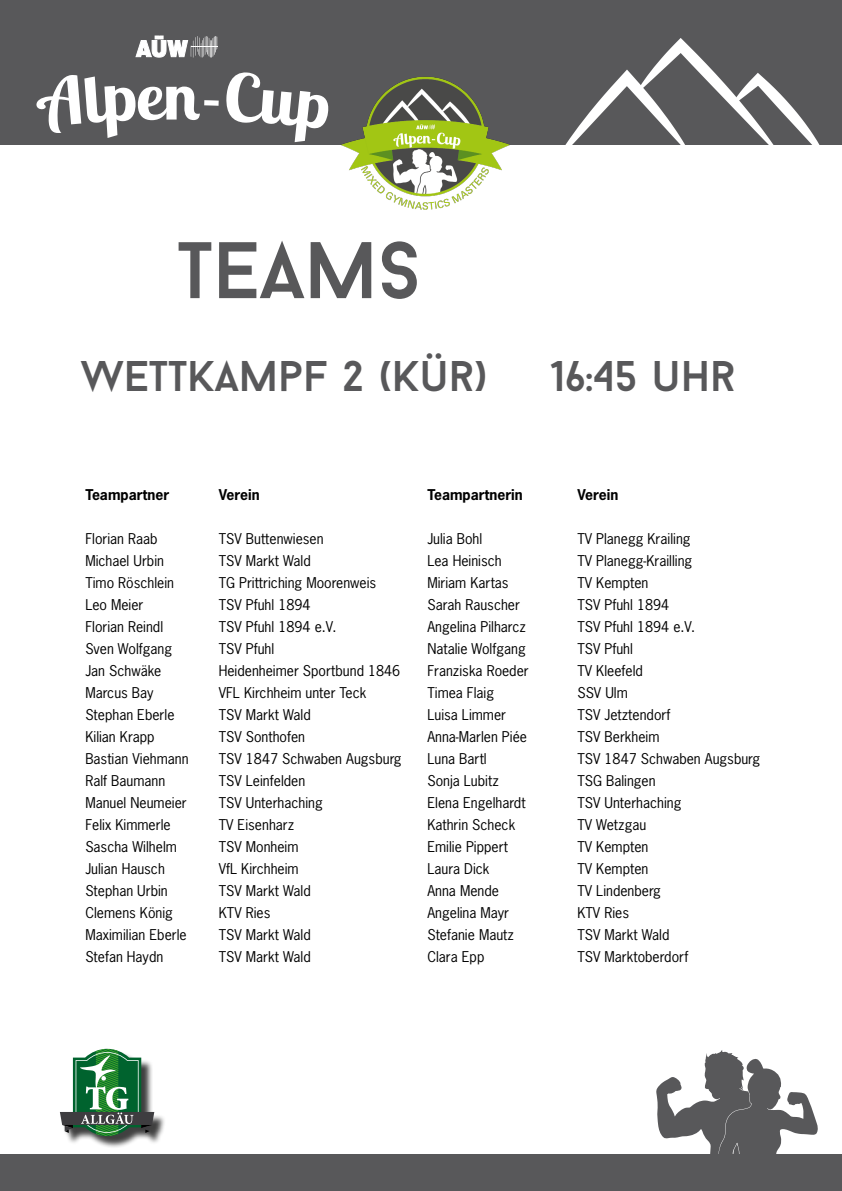
<style>
.page{position:relative;width:842px;height:1191px;background:#fff}
.page>*{position:absolute;margin:0;border:0;box-sizing:border-box;transform-origin:0 0}
.t1{font:79.9px "Baron Neue";color:#58585a}
.t2{font:42.9px "Baron Neue";color:#58585a}
.t3{font:14px/22px "News Gothic Std";color:#000}
.t4{font:700 14px "News Gothic Std";color:#000}
</style>
<div class="page">
<div style="left:0;top:0;width:842px;height:144px;background:#58585a"></div>
<svg style="left:555px;top:38px;width:271px;height:107px"></svg>
<svg style="left:655px;top:1050px;width:164px;height:105px"></svg>
<div style="left:0;top:1155px;width:842px;height:36px;background:#58585a"></div>
<div style="left:62px;top:1050px;width:104px;height:98px;background:#000;opacity:.75"></div>
<svg style="left:60px;top:1048px;width:94px;height:88px"></svg>
<img style="left:341px;top:77px;width:169px;height:133px">
<svg style="left:36px;top:75px;width:164px;height:63px"></svg>
<div style="left:204px;top:100px;width:15px;height:6px;background:#fff"></div>
<svg style="left:226px;top:72px;width:103px;height:70px"></svg>
<svg style="left:136px;top:36px;width:82px;height:22px"></svg>
<h1 class="t1" style="left:177px;top:220px;width:245px">TEAMS</h1>
<h2 class="t2" style="left:81px;top:349px;width:408px">WETTKAMPF 2 (KÜR)</h2>
<h2 class="t2" style="left:551px;top:349px;width:186px">16:45 UHR</h2>
<p class="t4" style="left:85px;top:486px;width:85px">Teampartner</p>
<p class="t3" style="left:85px;top:528px;width:105px">Florian Raab<br>Michael Urbin<br>Timo Röschlein<br>Leo Meier<br>Florian Reindl<br>Sven Wolfgang<br>Jan Schwäke<br>Marcus Bay<br>Stephan Eberle<br>Kilian Krapp<br>Bastian Viehmann<br>Ralf Baumann<br>Manuel Neumeier<br>Felix Kimmerle<br>Sascha Wilhelm<br>Julian Hausch<br>Stephan Urbin<br>Clemens König<br>Maximilian Eberle<br>Stefan Haydn</p>
<p class="t4" style="left:219px;top:485px;width:42px">Verein</p>
<p class="t3" style="left:219px;top:528px;width:184px">TSV Buttenwiesen<br>TSV Markt Wald<br>TG Prittriching Moorenweis<br>TSV Pfuhl 1894<br>TSV Pfuhl 1894 e.V.<br>TSV Pfuhl<br>Heidenheimer Sportbund 1846<br>VFL Kirchheim unter Teck<br>TSV Markt Wald<br>TSV Sonthofen<br>TSV 1847 Schwaben Augsburg<br>TSV Leinfelden<br>TSV Unterhaching<br>TV Eisenharz<br>TSV Monheim<br>VfL Kirchheim<br>TSV Markt Wald<br>KTV Ries<br>TSV Markt Wald<br>TSV Markt Wald</p>
<p class="t4" style="left:427px;top:485px;width:97px">Teampartnerin</p>
<p class="t3" style="left:427px;top:527px;width:103px">Julia Bohl<br>Lea Heinisch<br>Miriam Kartas<br>Sarah Rauscher<br>Angelina Pilharcz<br>Natalie Wolfgang<br>Franziska Roeder<br>Timea Flaig<br>Luisa Limmer<br>Anna-Marlen Piée<br>Luna Bartl<br>Sonja Lubitz<br>Elena Engelhardt<br>Kathrin Scheck<br>Emilie Pippert<br>Laura Dick<br>Anna Mende<br>Angelina Mayr<br>Stefanie Mautz<br>Clara Epp</p>
<p class="t4" style="left:577px;top:485px;width:42px">Verein</p>
<p class="t3" style="left:577px;top:527px;width:184px">TV Planegg Krailing<br>TV Planegg-Krailling<br>TV Kempten<br>TSV Pfuhl 1894<br>TSV Pfuhl 1894 e.V.<br>TSV Pfuhl<br>TV Kleefeld<br>SSV Ulm<br>TSV Jetztendorf<br>TSV Berkheim<br>TSV 1847 Schwaben Augsburg<br>TSG Balingen<br>TSV Unterhaching<br>TV Wetzgau<br>TV Kempten<br>TV Kempten<br>TV Lindenberg<br>KTV Ries<br>TSV Markt Wald<br>TSV Marktoberdorf</p>
</div>
